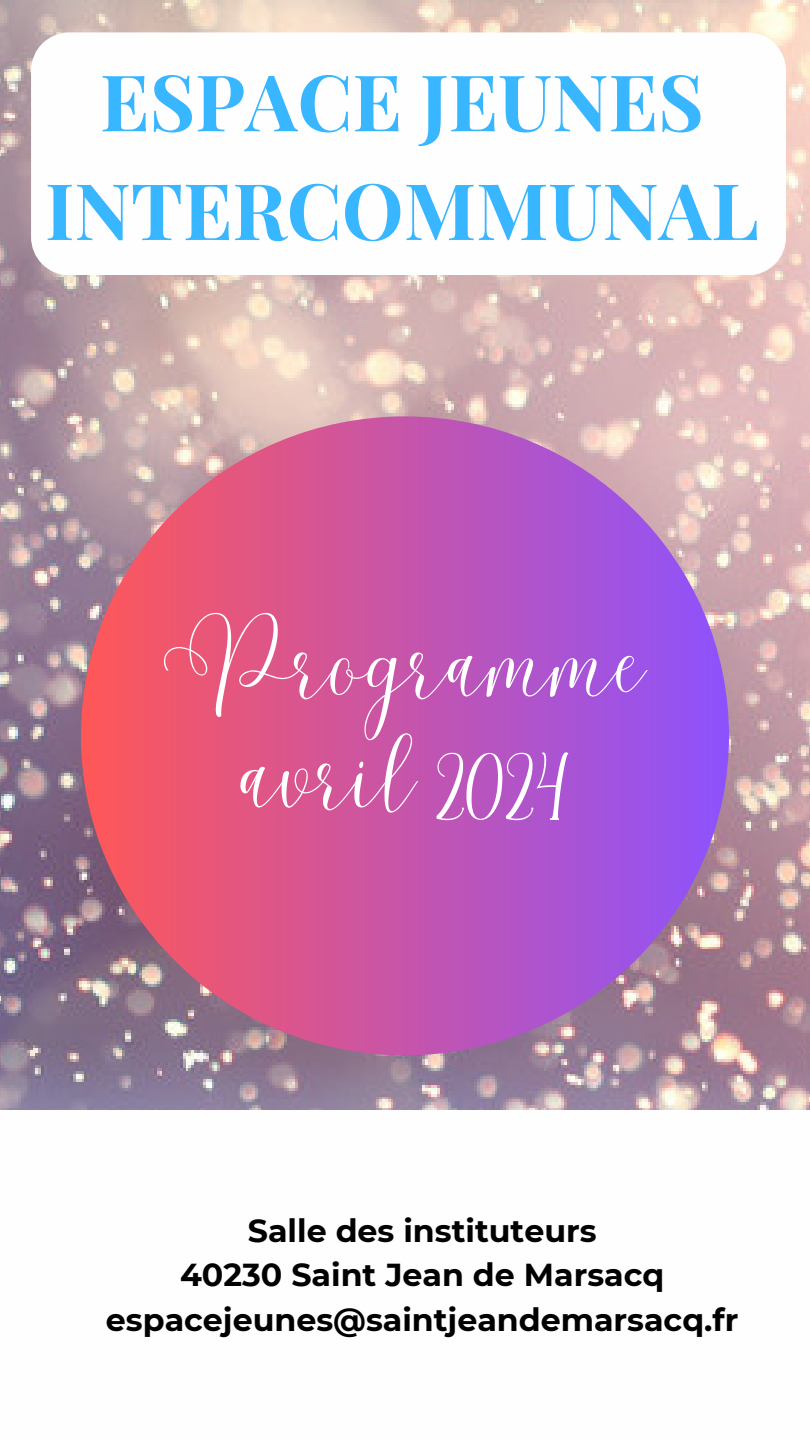
<style>
.page{position:relative;width:810px;height:1440px;background:#fff}
.page>*{position:absolute;margin:0;border:0;box-sizing:border-box;transform-origin:0 0}
.t1{font:79.6px/111px "Malibu";color:#fff;text-align:center}
.t2{font:700 78.2px/108.8px "Playfair Display";color:#38b6ff;text-align:center}
.t3{font:700 31.7px "Montserrat";color:#010101}
</style>
<div class="page">
<img style="left:0;top:0;width:810px;height:1110px">
<div style="left:81px;top:416px;width:648px;height:639px;background:linear-gradient(to right,#ff5757,#8d52fd);border-radius:50%"></div>
<svg style="left:31px;top:32px;width:755px;height:243px"></svg>
<p class="t2" style="left:45px;top:45px;width:715px">ESPACE JEUNES<br>INTERCOMMUNAL</p>
<h2 class="t1" style="left:164px;top:606px;width:484px">Programme avril 2024</h2>
<p class="t3" style="left:248px;top:1211px;width:350px">Salle des instituteurs</p>
<p class="t3" style="left:180px;top:1256px;width:486px">40230 Saint Jean de Marsacq</p>
<p class="t3" style="left:106px;top:1300px;width:634px">espacejeunes@saintjeandemarsacq.fr</p>
</div>
